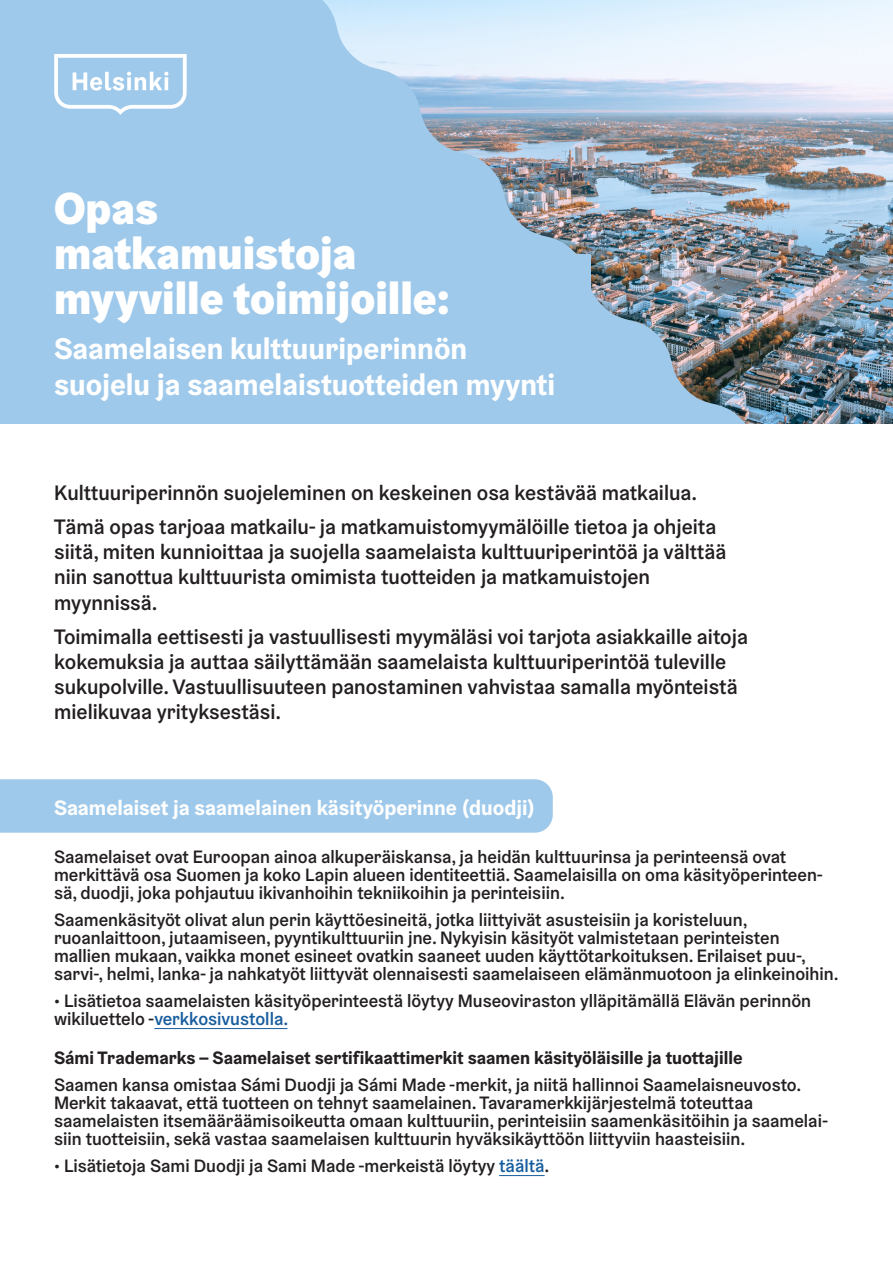
<style>
.page{position:relative;width:893px;height:1263px;background:#fff}
.page>*{position:absolute;margin:0;border:0;box-sizing:border-box;transform-origin:0 0}
.t1{font:900 45px "Helsinki Grotesk";color:#fff}
.t2{font:700 30px "Helsinki Grotesk";color:#fff}
.t3{font:500 21px/25.2px "Helsinki Grotesk";color:#231f20}
.t4{font:700 21px "Helsinki Grotesk";color:#fff}
.t5{font:500 18px/18px "Helsinki Grotesk";color:#231f20}
.t6{font:700 18px "Helsinki Grotesk";color:#231f20}
.s1{color:#175d9e}
</style>
<div class="page">
<div style="left:0;top:779px;width:553px;height:54px;background:#9fc9eb"></div>
<img style="left:748px;top:0;width:145px;height:424px">
<img style="left:322px;top:0;width:426px;height:424px">
<div style="left:0;top:0;width:322px;height:424px;background:#9fc9eb"></div>
<div style="left:82px;top:254px;width:509px;height:181px;background:#9fc9eb"></div>
<hr style="left:154px;top:1028px;width:133px;height:1px;background:#175d9e">
<hr style="left:499px;top:1175px;width:46px;height:1px;background:#175d9e">
<svg style="left:54px;top:54px;width:133px;height:61px"></svg>
<div style="left:1px;top:424px;width:892px;height:22px;background:#fff"></div>
<p class="t1" style="left:54px;top:179px;width:105px">Opas</p>
<p class="t1" style="left:54px;top:224px;width:304px">matkamuistoja</p>
<p class="t1" style="left:54px;top:269px;width:397px">myyville toimijoille:</p>
<p class="t2" style="left:54px;top:330px;width:415px">Saamelaisen kulttuuriperinnön</p>
<p class="t2" style="left:54px;top:366px;width:503px">suojelu ja saamelaistuotteiden myynti</p>
<p class="t3" style="left:54px;top:480px;width:644px">Kulttuuriperinnön suojeleminen on keskeinen osa kestävää matkailua.</p>
<p class="t3" style="left:54px;top:514px;width:674px">Tämä opas tarjoaa matkailu- ja matkamuistomyymälöille tietoa ja ohjeita siitä, miten kunnioittaa ja suojella saamelaista kulttuuriperintöä ja välttää niin sanottua kulttuurista omimista tuotteiden ja matkamuistojen</p>
<p class="t3" style="left:54px;top:589px;width:105px">myynnissä.</p>
<p class="t3" style="left:54px;top:624px;width:695px">Toimimalla eettisesti ja vastuullisesti myymäläsi voi tarjota asiakkaille aitoja kokemuksia ja auttaa säilyttämään saamelaista kulttuuriperintöä tuleville sukupolville. Vastuullisuuteen panostaminen vahvistaa samalla myönteistä mielikuvaa yrityksestäsi.</p>
<p class="t4" style="left:54px;top:794px;width:482px">Saamelaiset ja saamelainen käsityöperinne (duodji)</p>
<p class="t5" style="left:54px;top:847px;width:734px">Saamelaiset ovat Euroopan ainoa alkuperäiskansa, ja heidän kulttuurinsa ja perinteensä ovat</p>
<p class="t5" style="left:54px;top:865px;width:770px">merkittävä osa Suomen ja koko Lapin alueen identiteettiä. Saamelaisilla on oma käsityöperinteen&shy;sä, duodji, joka pohjautuu ikivanhoihin tekniikoihin ja perinteisiin.</p>
<p class="t5" style="left:54px;top:910px;width:695px">Saamenkäsityöt olivat alun perin käyttöesineitä, jotka liittyivät asusteisiin ja koristeluun,</p>
<p class="t5" style="left:54px;top:928px;width:727px">ruoanlaittoon, jutaamiseen, pyyntikulttuuriin jne. Nykyisin käsityöt valmistetaan perinteisten</p>
<p class="t5" style="left:54px;top:946px;width:786px">mallien mukaan, vaikka monet esineet ovatkin saaneet uuden käyttötarkoituksen. Erilaiset puu-, sarvi-, helmi, lanka- ja nahkatyöt liittyvät olennaisesti saamelaiseen elämänmuotoon ja elinkeinoihin.</p>
<p class="t5" style="left:54px;top:991px;width:759px">• Lisätietoa saamelaisten käsityöperinteestä löytyy Museoviraston ylläpitämällä Elävän perinnön wikiluettelo -<span class="s1">verkkosivustolla.</span></p>
<p class="t6" style="left:54px;top:1046px;width:690px">Sámi Trademarks – Saamelaiset sertifikaattimerkit saamen käsityöläisille ja tuottajille</p>
<p class="t5" style="left:54px;top:1075px;width:749px">Saamen kansa omistaa Sámi Duodji ja Sámi Made -merkit, ja niitä hallinnoi Saamelaisneuvosto.<br>Merkit takaavat, että tuotteen on tehnyt saamelainen. Tavaramerkkijärjestelmä toteuttaa</p>
<p class="t5" style="left:54px;top:1111px;width:776px">saamelaisten itsemääräämisoikeutta omaan kulttuuriin, perinteisiin saamenkäsitöihin ja saamelai&shy;siin tuotteisiin, sekä vastaa saamelaisen kulttuurin hyväksikäyttöön liittyviin haasteisiin.</p>
<p class="t5" style="left:54px;top:1156px;width:497px">• Lisätietoja Sami Duodji ja Sami Made -merkeistä löytyy <span class="s1">täältä</span>.</p>
</div>
